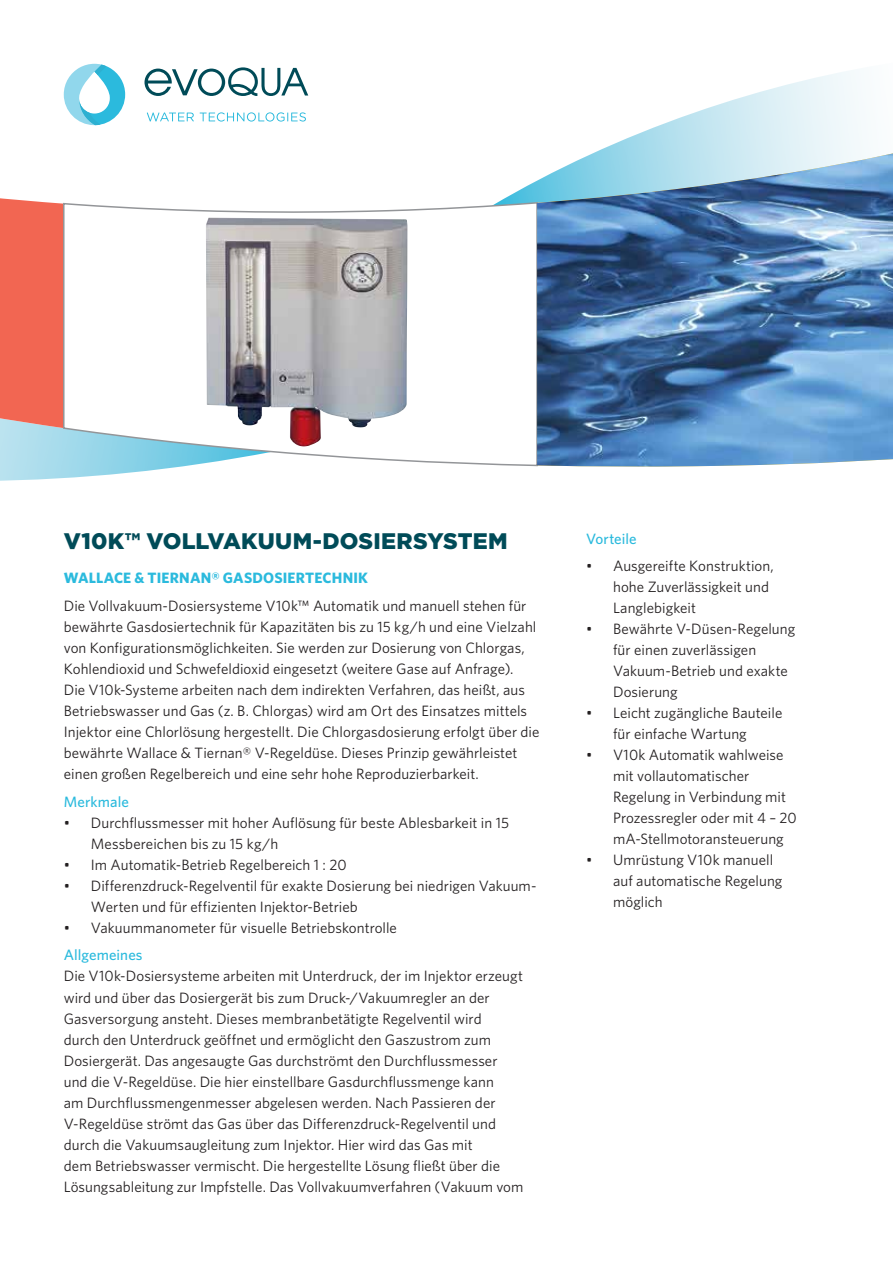
<style>
.page{position:relative;width:893px;height:1263px;background:#fff}
.page>*{position:absolute;margin:0;border:0;box-sizing:border-box;transform-origin:0 0}
.t1{font:900 22.5px "Gotham";letter-spacing:.005em;color:#004b58}
.t2{font:15px/21px "Whitney";letter-spacing:.005em;color:#231f20}
.t3{font:700 15px "Whitney";letter-spacing:.01em;color:#2bbadd}
.t4{font:500 15px "Whitney";letter-spacing:.005em;color:#2bbadd}
</style>
<div class="page">
<svg style="left:144px;top:67px;width:164px;height:29px"></svg>
<svg style="left:147px;top:112px;width:47px;height:10px"></svg>
<svg style="left:200px;top:112px;width:106px;height:10px"></svg>
<svg style="left:64px;top:64px;width:61px;height:61px"></svg>
<svg style="left:500px;top:70px;width:365px;height:131px"></svg>
<svg style="left:0;top:198px;width:177px;height:283px;background:#e38b80"></svg>
<svg style="left:62px;top:201px;width:475px;height:266px"></svg>
<img style="left:537px;top:149px;width:356px;height:318px">
<h1 class="t1" style="left:64px;top:525px;width:445px">V10K™ VOLLVAKUUM-DOSIERSYSTEM</h1>
<p class="t3" style="left:64px;top:568px;width:306px">WALLACE &amp; TIERNAN® GASDOSIERTECHNIK</p>
<p class="t2" style="left:64px;top:595px;width:477px">Die Vollvakuum-Dosiersysteme V10k™ Automatik und manuell stehen für bewährte Gasdosiertechnik für Kapazitäten bis zu 15 kg/h und eine Vielzahl von Konfigurationsmöglichkeiten. Sie werden zur Dosierung von Chlorgas, Kohlendioxid und Schwefeldioxid eingesetzt (weitere Gase auf Anfrage).<br>Die V10k-Systeme arbeiten nach dem indirekten Verfahren, das heißt, aus Betriebswasser und Gas (z. B. Chlorgas) wird am Ort des Einsatzes mittels Injektor eine Chlorlösung hergestellt. Die Chlorgasdosierung erfolgt über die bewährte Wallace &amp; Tiernan® V-Regeldüse. Dieses Prinzip gewährleistet einen großen Regelbereich und eine sehr hohe Reproduzierbarkeit.</p>
<p class="t4" style="left:64px;top:791px;width:67px">Merkmale</p>
<p class="t2" style="left:91px;top:812px;width:420px;text-indent:-27px">• Durchflussmesser mit hoher Auflösung für beste Ablesbarkeit in 15<br>Messbereichen bis zu 15 kg/h</p>
<p class="t2" style="left:64px;top:854px;width:284px">• Im Automatik-Betrieb Regelbereich 1 : 20</p>
<p class="t2" style="left:91px;top:875px;width:447px;text-indent:-27px">• Differenzdruck-Regelventil für exakte Dosierung bei niedrigen Vakuum-<br>Werten und für effizienten Injektor-Betrieb</p>
<p class="t2" style="left:64px;top:917px;width:335px">• Vakuummanometer für visuelle Betriebskontrolle</p>
<p class="t4" style="left:64px;top:945px;width:80px">Allgemeines</p>
<p class="t2" style="left:64px;top:965px;width:461px">Die V10k-Dosiersysteme arbeiten mit Unterdruck, der im Injektor erzeugt wird und über das Dosiergerät bis zum Druck-/Vakuumregler an der Gasversorgung ansteht. Dieses membranbetätigte Regelventil wird<br>durch den Unterdruck geöffnet und ermöglicht den Gaszustrom zum Dosiergerät. Das angesaugte Gas durchströmt den Durchflussmesser und die V-Regeldüse. Die hier einstellbare Gasdurchflussmenge kann<br>am Durchflussmengenmesser abgelesen werden. Nach Passieren der V-Regeldüse strömt das Gas über das Differenzdruck-Regelventil und durch die Vakuumsaugleitung zum Injektor. Hier wird das Gas mit<br>dem Betriebswasser vermischt. Die hergestellte Lösung fließt über die Lösungsableitung zur Impfstelle. Das Vollvakuumverfahren (Vakuum vom</p>
<p class="t4" style="left:586px;top:528px;width:52px">Vorteile</p>
<p class="t2" style="left:613px;top:555px;width:162px;text-indent:-27px">• Ausgereifte Konstruktion, hohe Zuverlässigkeit und<br>Langlebigkeit</p>
<p class="t2" style="left:613px;top:618px;width:184px;text-indent:-27px">• Bewährte V-Düsen-Regelung für einen zuverlässigen<br>Vakuum-Betrieb und exakte<br>Dosierung</p>
<p class="t2" style="left:586px;top:702px;width:198px;text-align:center">• Leicht zugängliche Bauteile für einfache Wartung</p>
<p class="t2" style="left:613px;top:744px;width:185px;text-indent:-27px">• V10k Automatik wahlweise mit vollautomatischer<br>Regelung in Verbindung mit<br>Prozessregler oder mit 4 – 20 mA-Stellmotoransteuerung</p>
<p class="t2" style="left:613px;top:849px;width:171px;text-indent:-27px">• Umrüstung V10k manuell auf automatische Regelung möglich</p>
</div>
